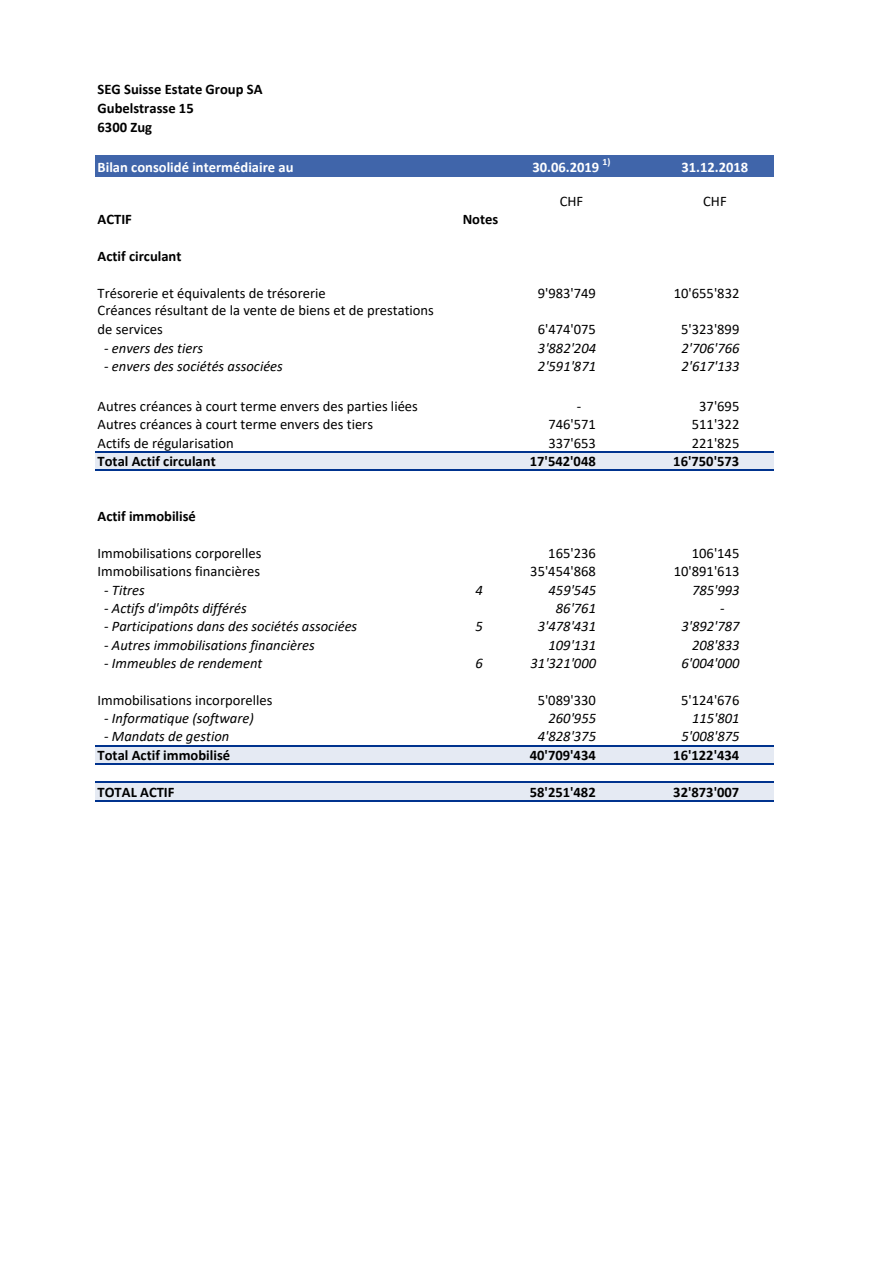
<style>
.page{position:relative;width:893px;height:1263px;background:#fff}
.page>*{position:absolute;margin:0;border:0;box-sizing:border-box;transform-origin:0 0}
.t1{font:14.55px/19.2px "Calibri";color:#000}
.t2{font:italic 14.55px "Calibri";color:#000}
.t3{font:700 14.55px/19.2px "Calibri";color:#000}
.t4{font:700 14.55px "Calibri";color:#fff}
.t5{font:700 9.75px "Calibri";color:#fff}
</style>
<div class="page">
<div style="left:95px;top:155px;width:678px;height:22px;background:#4065aa"></div>
<div style="left:95px;top:452px;width:678px;height:19px;background:#e5eaf3"></div>
<div style="left:95px;top:746px;width:678px;height:18px;background:#e5eaf3"></div>
<div style="left:95px;top:782px;width:678px;height:19px;background:#e5eaf3"></div>
<hr style="left:95px;top:451px;width:678px;height:2px;background:#00338e">
<hr style="left:95px;top:470px;width:678px;height:1px;background:#00338e">
<hr style="left:95px;top:745px;width:678px;height:1px;background:#00338e">
<hr style="left:95px;top:763px;width:678px;height:2px;background:#00338e">
<hr style="left:95px;top:782px;width:678px;height:1px;background:#00338e">
<hr style="left:95px;top:800px;width:678px;height:2px;background:#00338e">
<p class="t3" style="left:98px;top:81px;width:167px">SEG Suisse Estate Group SA<br>Gubelstrasse 15<br>6300 Zug</p>
<p class="t4" style="left:98px;top:161px;width:197px">Bilan consolidé intermédiaire au</p>
<p class="t4" style="left:532px;top:161px;width:68px">30.06.2019</p>
<p class="t5" style="left:602px;top:158px;width:9px">1)</p>
<p class="t4" style="left:681px;top:161px;width:68px">31.12.2018</p>
<p class="t1" style="left:560px;top:193px;width:25px">CHF</p>
<p class="t1" style="left:703px;top:193px;width:25px">CHF</p>
<p class="t3" style="left:98px;top:211px;width:36px">ACTIF</p>
<p class="t3" style="left:463px;top:211px;width:37px">Notes</p>
<p class="t3" style="left:98px;top:248px;width:85px">Actif circulant</p>
<p class="t1" style="left:98px;top:284px;width:230px">Trésorerie et équivalents de trésorerie</p>
<p class="t1" style="left:538px;top:284px;width:60px">9'983'749</p>
<p class="t1" style="left:674px;top:284px;width:67px">10'655'832</p>
<p class="t1" style="left:98px;top:302px;width:338px">Créances résultant de la vente de biens et de prestations de services</p>
<p class="t1" style="left:538px;top:321px;width:60px">6'474'075</p>
<p class="t1" style="left:681px;top:321px;width:60px">5'323'899</p>
<p class="t2" style="left:104px;top:342px;width:100px">- envers des tiers</p>
<p class="t2" style="left:538px;top:342px;width:60px">3'882'204</p>
<p class="t2" style="left:681px;top:342px;width:60px">2'706'766</p>
<p class="t2" style="left:104px;top:360px;width:180px">- envers des sociétés associées</p>
<p class="t2" style="left:538px;top:360px;width:60px">2'591'871</p>
<p class="t2" style="left:681px;top:360px;width:60px">2'617'133</p>
<p class="t1" style="left:98px;top:398px;width:322px">Autres créances à court terme envers des parties liées</p>
<p class="t1" style="left:577px;top:398px;width:6px">-</p>
<p class="t1" style="left:699px;top:398px;width:42px">37'695</p>
<p class="t1" style="left:98px;top:416px;width:277px">Autres créances à court terme envers des tiers</p>
<p class="t1" style="left:548px;top:416px;width:49px">746'571</p>
<p class="t1" style="left:692px;top:416px;width:49px">511'322</p>
<p class="t1" style="left:98px;top:434px;width:138px">Actifs de régularisation</p>
<p class="t1" style="left:548px;top:434px;width:49px">337'653</p>
<p class="t1" style="left:692px;top:434px;width:49px">221'825</p>
<p class="t3" style="left:98px;top:453px;width:120px">Total Actif circulant</p>
<p class="t3" style="left:530px;top:453px;width:67px">17'542'048</p>
<p class="t3" style="left:673px;top:453px;width:67px">16'750'573</p>
<p class="t3" style="left:98px;top:508px;width:100px">Actif immobilisé</p>
<p class="t1" style="left:98px;top:545px;width:165px">Immobilisations corporelles</p>
<p class="t1" style="left:548px;top:545px;width:49px">165'236</p>
<p class="t1" style="left:692px;top:545px;width:49px">106'145</p>
<p class="t1" style="left:98px;top:563px;width:164px">Immobilisations financières</p>
<p class="t1" style="left:530px;top:563px;width:67px">35'454'868</p>
<p class="t1" style="left:674px;top:563px;width:67px">10'891'613</p>
<p class="t2" style="left:104px;top:584px;width:42px">- Titres</p>
<p class="t2" style="left:475px;top:584px;width:9px">4</p>
<p class="t2" style="left:548px;top:584px;width:49px">459'545</p>
<p class="t2" style="left:692px;top:584px;width:49px">785'993</p>
<p class="t2" style="left:104px;top:602px;width:144px">- Actifs d'impôts différés</p>
<p class="t2" style="left:556px;top:602px;width:42px">86'761</p>
<p class="t2" style="left:720px;top:602px;width:6px">-</p>
<p class="t2" style="left:104px;top:620px;width:255px">- Participations dans des sociétés associées</p>
<p class="t2" style="left:475px;top:620px;width:9px">5</p>
<p class="t2" style="left:538px;top:620px;width:60px">3'478'431</p>
<p class="t2" style="left:681px;top:620px;width:60px">3'892'787</p>
<p class="t2" style="left:104px;top:639px;width:212px">- Autres immobilisations financières</p>
<p class="t2" style="left:548px;top:639px;width:49px">109'131</p>
<p class="t2" style="left:692px;top:639px;width:49px">208'833</p>
<p class="t2" style="left:104px;top:657px;width:160px">- Immeubles de rendement</p>
<p class="t2" style="left:475px;top:657px;width:9px">6</p>
<p class="t2" style="left:681px;top:657px;width:60px">6'004'000</p>
<p class="t2" style="left:530px;top:657px;width:67px">31'321'000</p>
<p class="t1" style="left:98px;top:691px;width:176px">Immobilisations incorporelles</p>
<p class="t1" style="left:538px;top:691px;width:60px">5'089'330</p>
<p class="t1" style="left:681px;top:691px;width:60px">5'124'676</p>
<p class="t2" style="left:104px;top:712px;width:151px">- Informatique (software)</p>
<p class="t2" style="left:548px;top:712px;width:49px">260'955</p>
<p class="t2" style="left:692px;top:712px;width:49px">115'801</p>
<p class="t2" style="left:104px;top:731px;width:127px">- Mandats de gestion</p>
<p class="t2" style="left:538px;top:731px;width:60px">4'828'375</p>
<p class="t2" style="left:681px;top:731px;width:60px">5'008'875</p>
<p class="t3" style="left:98px;top:747px;width:134px">Total Actif immobilisé</p>
<p class="t3" style="left:530px;top:747px;width:67px">40'709'434</p>
<p class="t3" style="left:673px;top:747px;width:67px">16'122'434</p>
<p class="t3" style="left:98px;top:783px;width:78px">TOTAL ACTIF</p>
<p class="t3" style="left:530px;top:783px;width:67px">58'251'482</p>
<p class="t3" style="left:673px;top:783px;width:67px">32'873'007</p>
</div>
